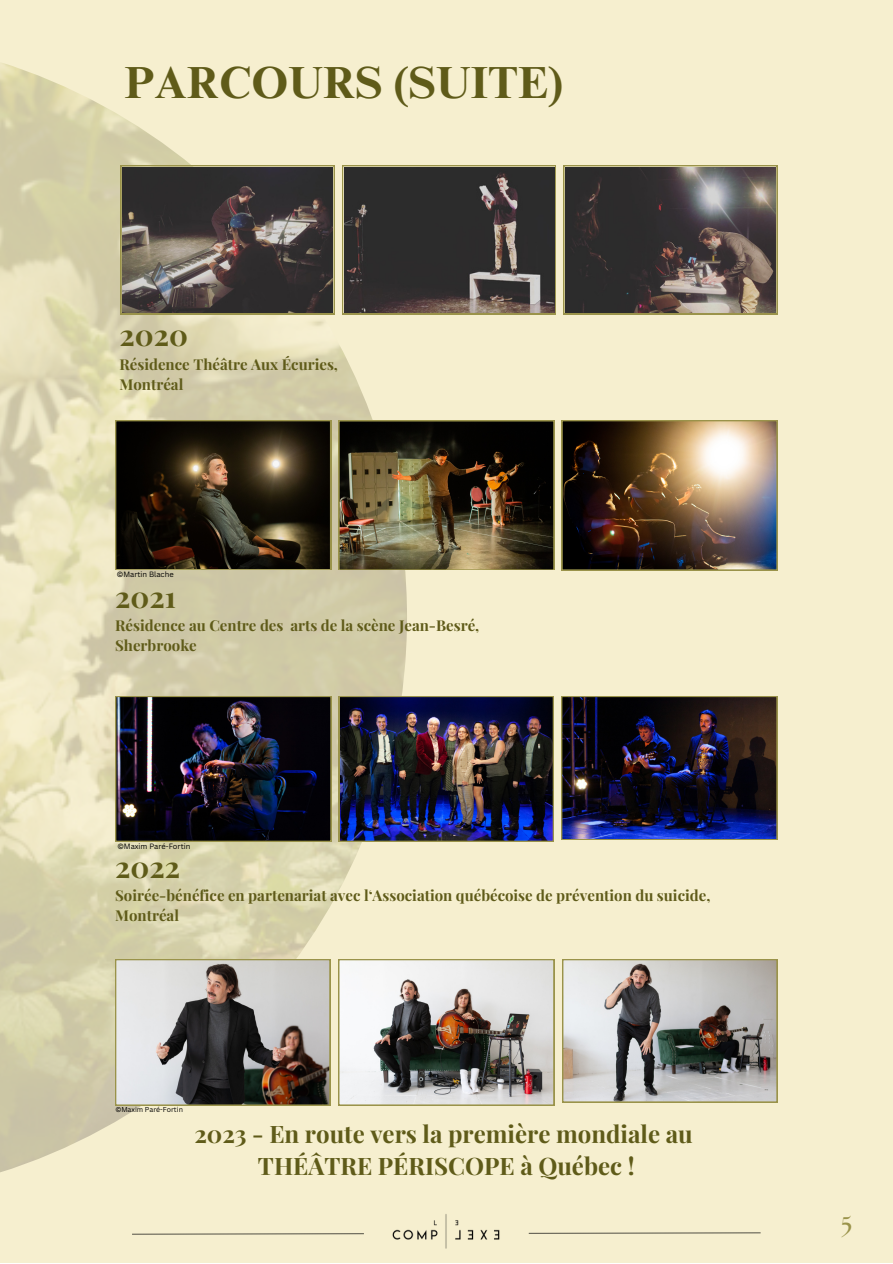
<style>
.page{position:relative;width:893px;height:1264px;background:#fff}
.page>*{position:absolute;margin:0;border:0;box-sizing:border-box;transform-origin:0 0}
.t1{font:700 45px "Times NRMT Pro";color:#5f5b19}
.t2{font:700 29.25px "Playfair Display";color:#5f5b19}
.t3{font:700 24px "Playfair Display";color:#5f5b19}
.t4{font:700 24px "The Seasons";color:#9a934a}
.t5{font:700 15px "Playfair Display";color:#5f5b19}
.t6{font:7.5px "Canva Sans";color:#000}
.t7{font:6.9px "Canva Sans";color:#000}
</style>
<div class="page">
<div style="left:0;top:0;width:892px;height:1262px;background:#f6efcf"></div>
<img style="left:0;top:63px;width:407px;height:1110px">
<img style="left:338px;top:959px;width:216px;height:146px">
<img style="left:562px;top:959px;width:215px;height:143px">
<svg style="left:115px;top:959px;width:215px;height:146px;background:#928d8a"></svg>
<img style="left:338px;top:420px;width:216px;height:150px">
<svg style="left:115px;top:420px;width:216px;height:150px;background:#2e2616"></svg>
<img style="left:561px;top:420px;width:216px;height:150px">
<svg style="left:121px;top:165px;width:213px;height:149px;background:#4e4845"></svg>
<svg style="left:342px;top:165px;width:213px;height:149px;background:#403c39"></svg>
<svg style="left:563px;top:165px;width:214px;height:149px;background:#534c49"></svg>
<img style="left:339px;top:696px;width:214px;height:145px">
<img style="left:115px;top:696px;width:216px;height:145px">
<img style="left:561px;top:696px;width:216px;height:144px">
<img style="left:385px;top:1170px;width:115px;height:79px">
<svg style="left:528px;top:1232px;width:233px;height:2px"></svg>
<svg style="left:132px;top:1233px;width:232px;height:2px"></svg>
<p class="t1" style="left:124px;top:66px;width:440px">PARCOURS (SUITE)</p>
<p class="t2" style="left:119px;top:315px;width:70px">2020</p>
<p class="t5" style="left:119px;top:354px;width:220px">Résidence Théâtre Aux Écuries,</p>
<p class="t5" style="left:119px;top:374px;width:65px">Montréal</p>
<p class="t6" style="left:117px;top:569px;width:58px">©Martin Blache</p>
<p class="t2" style="left:115px;top:576px;width:62px">2021</p>
<p class="t5" style="left:115px;top:615px;width:365px">Résidence au Centre des arts de la scène Jean-Besré,</p>
<p class="t5" style="left:115px;top:635px;width:83px">Sherbrooke</p>
<p class="t6" style="left:117px;top:841px;width:74px">©Maxim Paré-Fortin</p>
<p class="t2" style="left:115px;top:846px;width:66px">2022</p>
<p class="t5" style="left:115px;top:885px;width:596px">Soirée-bénéfice en partenariat avec l‘Association québécoise de prévention du suicide,</p>
<p class="t5" style="left:115px;top:905px;width:65px">Montréal</p>
<p class="t7" style="left:115px;top:1104px;width:69px">©Maxim Paré-Fortin</p>
<p class="t3" style="left:194px;top:1117px;width:499px">2023 - En route vers la première mondiale au</p>
<p class="t3" style="left:258px;top:1149px;width:378px">THÉÂTRE PÉRISCOPE à Québec !</p>
<p class="t4" style="left:841px;top:1215px;width:13px">5</p>
</div>
